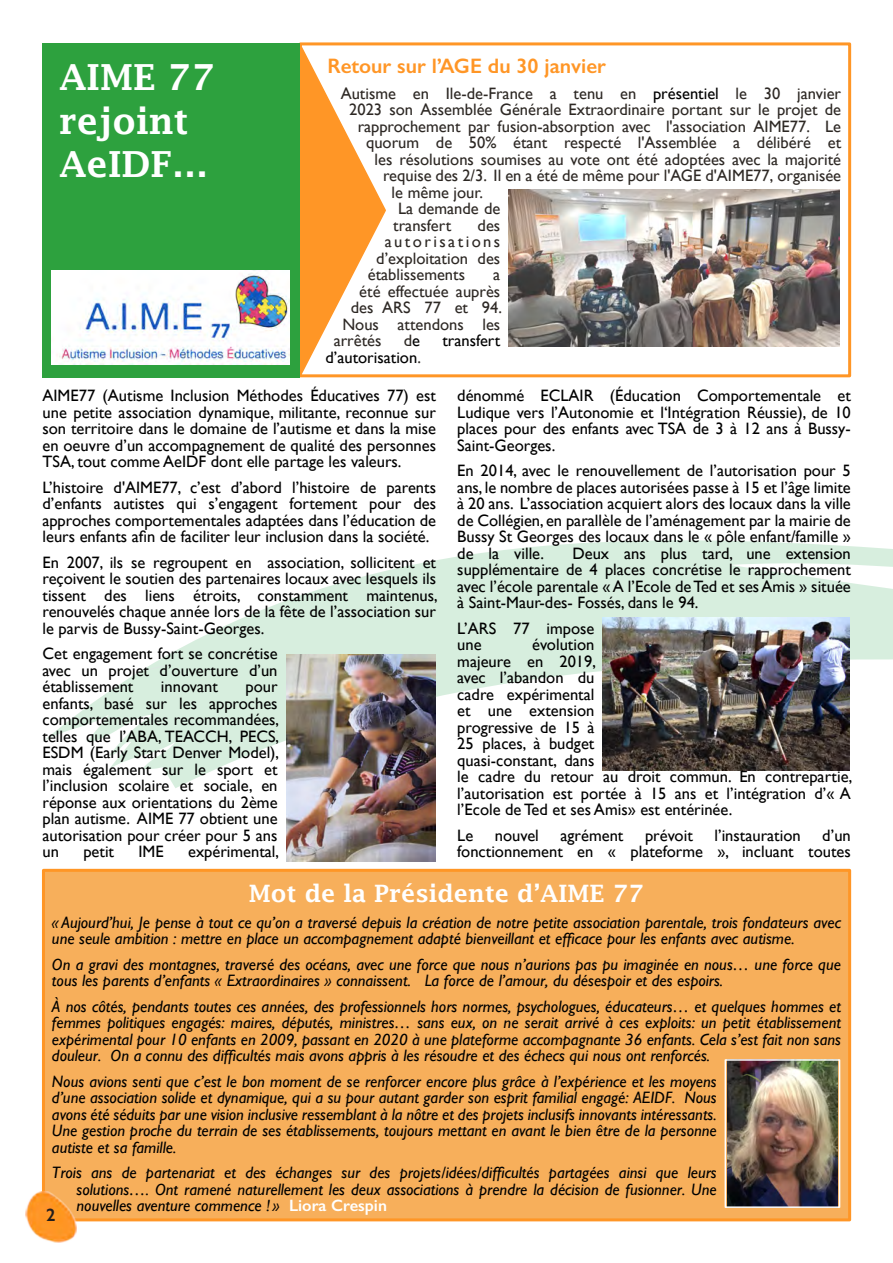
<style>
.page{position:relative;width:893px;height:1263px;background:#fff}
.page>*{position:absolute;margin:0;border:0;box-sizing:border-box;transform-origin:0 0}
.t1{font:600 36px/43.2px "Lucida Fax";color:#fff}
.t2{font:600 24px "Lucida Fax";color:#fff}
.t3{font:600 21px "Gill Sans";color:#ff9626}
.t4{font:600 18px "Gill Sans";color:#231e1c}
.t5{font:16.5px/16.5px "Gill Sans";color:#000;text-align:justify}
.t6{font:italic 16.5px/16.5px "Gill Sans";color:#000;text-align:justify}
.t7{font:16.5px "Gill Sans";color:#2d2824}
.t8{font:16.5px "Gill Sans";letter-spacing:.15em;color:#2d2824}
.s1{color:#000}
.s2{color:#2d2824}
.s3{font-weight:600;font-style:normal;color:#fff}
</style>
<div class="page">
<svg style="left:44px;top:540px;width:848px;height:248px;fill:#d8eedf"></svg>
<svg style="left:133px;top:664px;width:41px;height:10px"></svg>
<svg style="left:892px;top:549px;width:1px;height:111px"></svg>
<div style="left:42px;top:869px;width:809px;height:352px;background:#f7af5b;border:3px solid #ff9626"></div>
<img style="left:728px;top:1062px;width:109px;height:143px">
<div style="left:725px;top:1059px;width:115px;height:149px;border:2px solid #fff"></div>
<img style="left:603px;top:617px;width:247px;height:153px">
<img style="left:286px;top:654px;width:149px;height:207px">
<div style="left:299px;top:42px;width:552px;height:335px;border:3px solid #ff9626"></div>
<img style="left:509px;top:190px;width:330px;height:157px">
<svg style="left:299px;top:42px;width:88px;height:336px"></svg>
<img style="left:26px;top:1192px;width:51px;height:51px">
<div style="left:42px;top:43px;width:258px;height:334px;background:#2da13e"></div>
<img style="left:52px;top:271px;width:237px;height:94px">
<h1 class="t1" style="left:59px;top:59px;width:157px">AIME 77 rejoint<br>AeIDF…</h1>
<p class="t3" style="left:328px;top:58px;width:280px">Retour sur l’AGE du 30 janvier</p>
<p class="t7" style="left:341px;top:87px;width:502px">Autisme en Ile-de-France a tenu en <span class="s1">présentiel</span> le 30 janvier</p>
<p class="t7" style="left:349px;top:104px;width:493px">2023 son Assemblée Générale Extraordinaire portant sur le projet de</p>
<p class="t7" style="left:358px;top:120px;width:485px">rapprochement par fusion-absorption avec l'association AIME77. Le</p>
<p class="t7" style="left:366px;top:137px;width:476px">quorum de 50% étant respecté l'Assemblée a délibéré et</p>
<p class="t7" style="left:375px;top:153px;width:468px">les résolutions soumises au vote ont été adoptées avec la majorité</p>
<p class="t7" style="left:383px;top:170px;width:460px">requise des 2/3. Il en a été de même pour l'AGE d'AIME77, organisée</p>
<p class="t7" style="left:392px;top:186px;width:93px">le même jour.</p>
<p class="t7" style="left:398px;top:203px;width:104px">La demande de</p>
<p class="t7" style="left:393px;top:219px;width:59px">transfert</p>
<p class="t7" style="left:478px;top:219px;width:24px">des</p>
<p class="t8" style="left:385px;top:236px;width:117px">autorisations</p>
<p class="t7" style="left:376px;top:252px;width:126px">d’exploitation des</p>
<p class="t7" style="left:368px;top:269px;width:99px">établissements</p>
<p class="t7" style="left:493px;top:269px;width:9px">a</p>
<p class="t7" style="left:359px;top:285px;width:142px">été effectuée auprès</p>
<p class="t7" style="left:351px;top:302px;width:153px">des ARS 77 et 94.</p>
<p class="t7" style="left:342px;top:318px;width:159px">Nous attendons les</p>
<p class="t7" style="left:334px;top:335px;width:49px">arrêtés</p>
<p class="t7" style="left:404px;top:335px;width:18px">d<span class="s1">e</span></p>
<p class="t5" style="left:442px;top:334px;width:59px">transfert</p>
<p class="t5" style="left:325px;top:351px;width:97px">d’autorisation<span class="s2">.</span></p>
<p class="t5" style="left:43px;top:389px;width:395px">AIME77 (Autisme Inclusion Méthodes Éducatives 77) est une petite association dynamique, militante, reconnue sur son territoire dans le domaine de l’autisme et dans la mise en oeuvre d’un accompagnement de qualité des personnes TSA, tout comme AeIDF dont elle partage les valeurs.</p>
<p class="t5" style="left:43px;top:481px;width:395px">L’histoire d'AIME77, c’est d’abord l’histoire de parents d’enfants autistes qui s’engagent fortement pour des approches comportementales adaptées dans l’éducation de leurs enfants afin de faciliter leur inclusion dans la société.</p>
<p class="t5" style="left:43px;top:556px;width:397px">En 2007, ils se regroupent en association, sollicitent et reçoivent le soutien des partenaires locaux avec lesquels ils tissent des liens étroits, constamment maintenus, renouvelés chaque année lors de la fête de l’association sur le parvis de Bussy-Saint-Georges.</p>
<p class="t5" style="left:43px;top:647px;width:237px">Cet engagement fort se concrétise avec un projet d’ouverture d’un établissement</p>
<p class="t5" style="left:161px;top:680px;width:59px">innovant</p>
<p class="t5" style="left:43px;top:680px;width:238px;text-indent:203px">pour enfants, basé sur les approches comportementales recommandées, telles que l’ABA, TEACCH, PECS, ESDM (Early Start Denver Model), mais également sur le sport et l’inclusion scolaire et sociale, en réponse aux orientations du 2ème plan autisme. AIME 77 obtient une autorisation pour créer pour 5 ans un</p>
<p class="t5" style="left:83px;top:845px;width:32px">petit</p>
<p class="t5" style="left:138px;top:845px;width:27px">IME</p>
<p class="t5" style="left:188px;top:845px;width:93px">expérimental,</p>
<p class="t5" style="left:457px;top:389px;width:395px">dénommé ECLAIR (Éducation Comportementale et Ludique vers l’Autonomie et l‘Intégration Réussie), de 10 places pour des enfants avec TSA de 3 à 12 ans à Bussy-Saint-Georges.</p>
<p class="t5" style="left:457px;top:464px;width:395px">En 2014, avec le renouvellement de l’autorisation pour 5 ans, le nombre de places autorisées passe à 15 et l’âge limite à 20 ans. L’association acquiert alors des locaux dans la ville de Collégien, en parallèle de l’aménagement par la mairie de Bussy St Georges des locaux dans le « pôle enfant/famille » de la ville.</p>
<p class="t5" style="left:457px;top:547px;width:395px;text-indent:115px">Deux ans plus tard, une extension supplémentaire de 4 places concrétise le rapprochement avec l’école parentale « A l’Ecole de Ted et ses Amis » située à Saint-Maur-des- Fossés, dans le 94.</p>
<p class="t5" style="left:457px;top:622px;width:139px">L’ARS 77 impose une</p>
<p class="t5" style="left:457px;top:638px;width:397px;text-align:left;text-indent:75px">évolution<br>majeure en 2019,<br>avec l’abandon du<br>cadre expérimental<br>et une extension<br>progressive de 15 à<br>25 places, à budget<br>quasi-constant, dans<br>le cadre du retour au droit commun. En contrepartie, l’autorisation est portée à 15 ans et l’intégration d’« A l’Ecole de Ted et ses Amis» est entérinée.</p>
<p class="t5" style="left:457px;top:829px;width:17px">Le</p>
<p class="t5" style="left:495px;top:829px;width:46px">nouvel</p>
<p class="t5" style="left:560px;top:829px;width:64px">agrément</p>
<p class="t5" style="left:645px;top:829px;width:49px">prévoit</p>
<p class="t5" style="left:714px;top:829px;width:88px">l’instauration</p>
<p class="t5" style="left:457px;top:829px;width:395px;text-align:right">d’un<br>fonctionnement en « plateforme », incluant toutes</p>
<h2 class="t2" style="left:249px;top:884px;width:397px">Mot de la Présidente d’AIME 77</h2>
<p class="t6" style="left:52px;top:916px;width:790px">« Aujourd’hui, Je pense à tout ce qu’on a traversé depuis la création de notre petite association parentale, trois fondateurs avec une seule ambition : mettre en place un accompagnement adapté bienveillant et efficace pour les enfants avec autisme.</p>
<p class="t6" style="left:52px;top:958px;width:790px">On a gravi des montagnes, traversé des océans, avec une force que nous n’aurions pas pu imaginée en nous… une force que tous les parents d’enfants « Extraordinaires » connaissent. La force de l’amour, du désespoir et des espoirs.</p>
<p class="t6" style="left:52px;top:1000px;width:791px">À nos côtés, pendants toutes ces années, des professionnels hors normes, psychologues, éducateurs… et quelques hommes et femmes politiques engagés: maires, députés, ministres… sans eux, on ne serait arrivé à ces exploits: un petit établissement expérimental pour 10 enfants en 2009, passant en 2020 à une plateforme accompagnante 36 enfants. Cela s’est fait non sans douleur. On a connu des difficultés mais avons appris à les résoudre et des échecs qui nous ont renforcés.</p>
<p class="t6" style="left:52px;top:1075px;width:666px">Nous avions senti que c’est le bon moment de se renforcer encore plus grâce à l’expérience et les moyens d’une association solide et dynamique, qui a su pour autant garder son esprit familial engagé: AEIDF. Nous avons été séduits par une vision inclusive ressemblant à la nôtre et des projets inclusifs innovants intéressants.<br>Une gestion proche du terrain de ses établissements, toujours mettant en avant le bien être de la personne autiste et sa famille.</p>
<p class="t6" style="left:77px;top:1166px;width:642px;text-indent:-25px">Trois ans de partenariat et des échanges sur des projets/idées/difficultés partagées ainsi que leurs solutions…. Ont ramené naturellement les deux associations à prendre la décision de fusionner. Une nouvelles aventure commence ! » <span class="s3">Liora Crespin</span></p>
<p class="t4" style="left:46px;top:1208px;width:11px">2</p>
</div>
